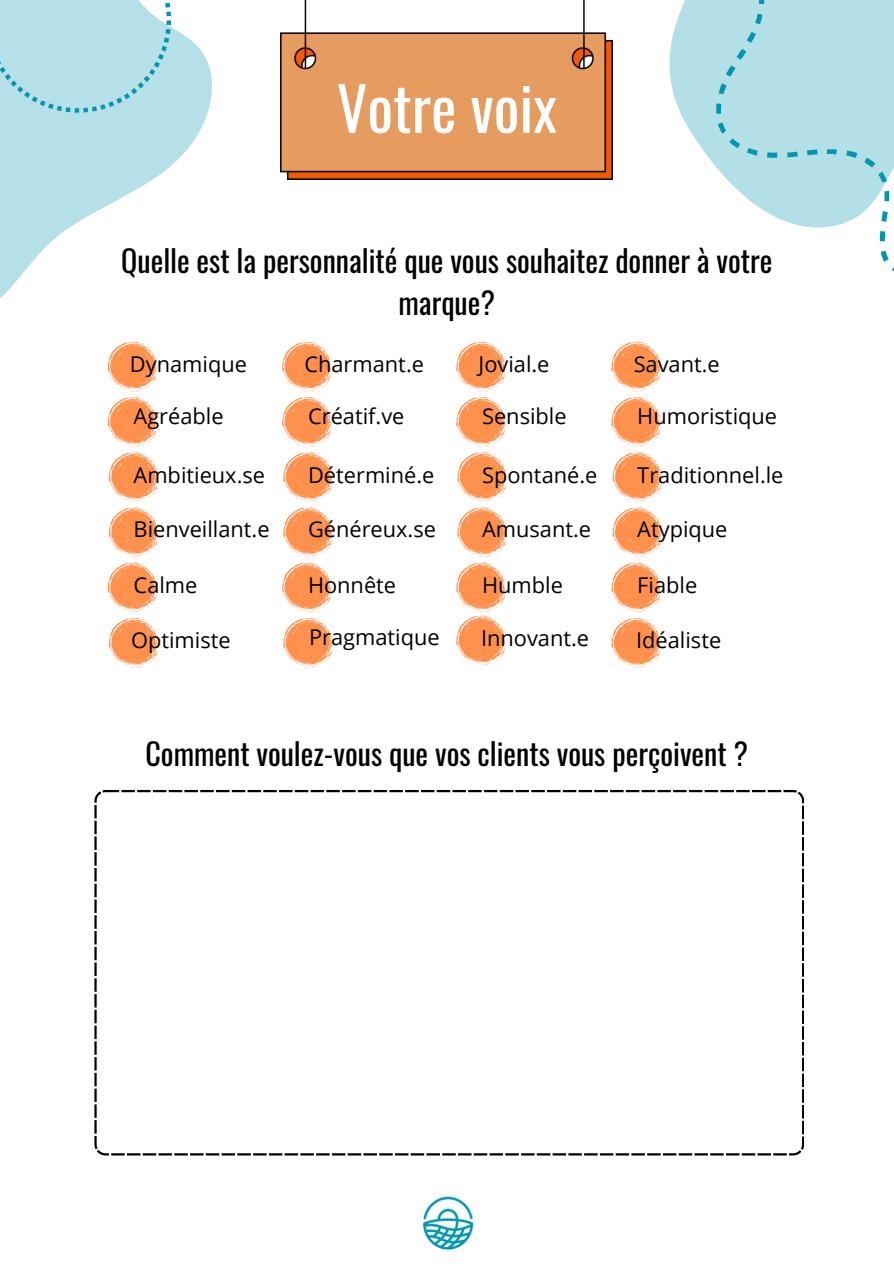
<style>
.page{position:relative;width:894px;height:1264px;background:#fff}
.page>*{position:absolute;margin:0;border:0;box-sizing:border-box;transform-origin:0 0}
.t1{font:60.45px "Oswald";color:#fff}
.t2{font:30px/41.7px "Oswald";color:#030101;text-align:center}
.t3{font:21.75px "Open Sans";color:#030101}
</style>
<div class="page">
<svg style="left:94px;top:790px;width:709px;height:365px"></svg>
<img style="left:280px;top:0;width:299px;height:179px">
<svg style="left:108px;top:342px;width:49px;height:49px"></svg>
<svg style="left:108px;top:397px;width:49px;height:49px"></svg>
<svg style="left:109px;top:452px;width:49px;height:49px"></svg>
<svg style="left:108px;top:507px;width:50px;height:105px"></svg>
<svg style="left:282px;top:342px;width:49px;height:49px"></svg>
<svg style="left:282px;top:397px;width:49px;height:49px"></svg>
<svg style="left:283px;top:452px;width:50px;height:49px"></svg>
<svg style="left:282px;top:507px;width:51px;height:105px"></svg>
<svg style="left:456px;top:342px;width:49px;height:49px"></svg>
<svg style="left:456px;top:397px;width:49px;height:49px"></svg>
<svg style="left:457px;top:452px;width:49px;height:49px"></svg>
<svg style="left:611px;top:342px;width:49px;height:49px"></svg>
<svg style="left:611px;top:397px;width:49px;height:49px"></svg>
<svg style="left:612px;top:452px;width:49px;height:49px"></svg>
<svg style="left:611px;top:507px;width:50px;height:105px"></svg>
<svg style="left:109px;top:618px;width:49px;height:49px"></svg>
<svg style="left:283px;top:618px;width:50px;height:49px"></svg>
<svg style="left:456px;top:507px;width:50px;height:158px"></svg>
<svg style="left:611px;top:618px;width:49px;height:49px"></svg>
<img style="left:422px;top:1196px;width:52px;height:54px">
<svg style="left:579px;top:0;width:314px;height:271px"></svg>
<svg style="left:0;top:27px;width:212px;height:271px;fill:#b6e0e7"></svg>
<div style="left:0;top:0;width:171px;height:112px;background:#b6e0e7"></div>
<svg style="left:669px;top:0;width:224px;height:228px;fill:#b3dfe6"></svg>
<svg style="left:109px;top:231px;width:675px;height:67px"></svg>
<p class="t1" style="left:337px;top:61px;width:221px">Votre voix</p>
<p class="t2" style="left:121px;top:238px;width:652px">Quelle est la personnalité que vous souhaitez donner à votre marque?</p>
<p class="t3" style="left:130px;top:348px;width:118px">Dynamique</p>
<p class="t3" style="left:133px;top:400px;width:91px">Agréable</p>
<p class="t3" style="left:133px;top:459px;width:133px">Ambitieux.se</p>
<p class="t3" style="left:133px;top:514px;width:137px">Bienveillant.e</p>
<p class="t3" style="left:133px;top:570px;width:65px">Calme</p>
<p class="t3" style="left:304px;top:348px;width:121px">Charmant.e</p>
<p class="t3" style="left:308px;top:400px;width:98px">Créatif.ve</p>
<p class="t3" style="left:308px;top:459px;width:128px">Déterminé.e</p>
<p class="t3" style="left:308px;top:514px;width:129px">Généreux.se</p>
<p class="t3" style="left:308px;top:570px;width:90px">Honnête</p>
<p class="t3" style="left:478px;top:348px;width:72px">Jovial.e</p>
<p class="t3" style="left:482px;top:400px;width:86px">Sensible</p>
<h1 class="t3" style="left:482px;top:459px;width:117px">Spontané.e</h1>
<h2 class="t3" style="left:482px;top:514px;width:110px">Amusant.e</h2>
<p class="t3" style="left:482px;top:570px;width:82px">Humble</p>
<p class="t3" style="left:633px;top:348px;width:88px">Savant.e</p>
<p class="t3" style="left:637px;top:400px;width:141px">Humoristique</p>
<p class="t3" style="left:637px;top:459px;width:148px">Traditionnel.le</p>
<p class="t3" style="left:637px;top:514px;width:92px">Atypique</p>
<p class="t3" style="left:637px;top:570px;width:61px">Fiable</p>
<p class="t3" style="left:131px;top:624px;width:101px">Optimiste</p>
<p class="t3" style="left:309px;top:621px;width:132px">Pragmatique</p>
<p class="t3" style="left:481px;top:622px;width:109px">Innovant.e</p>
<p class="t3" style="left:636px;top:624px;width:87px">Idéaliste</p>
<p class="t2" style="left:145px;top:731px;width:604px">Comment voulez-vous que vos clients vous perçoivent ?</p>
</div>
